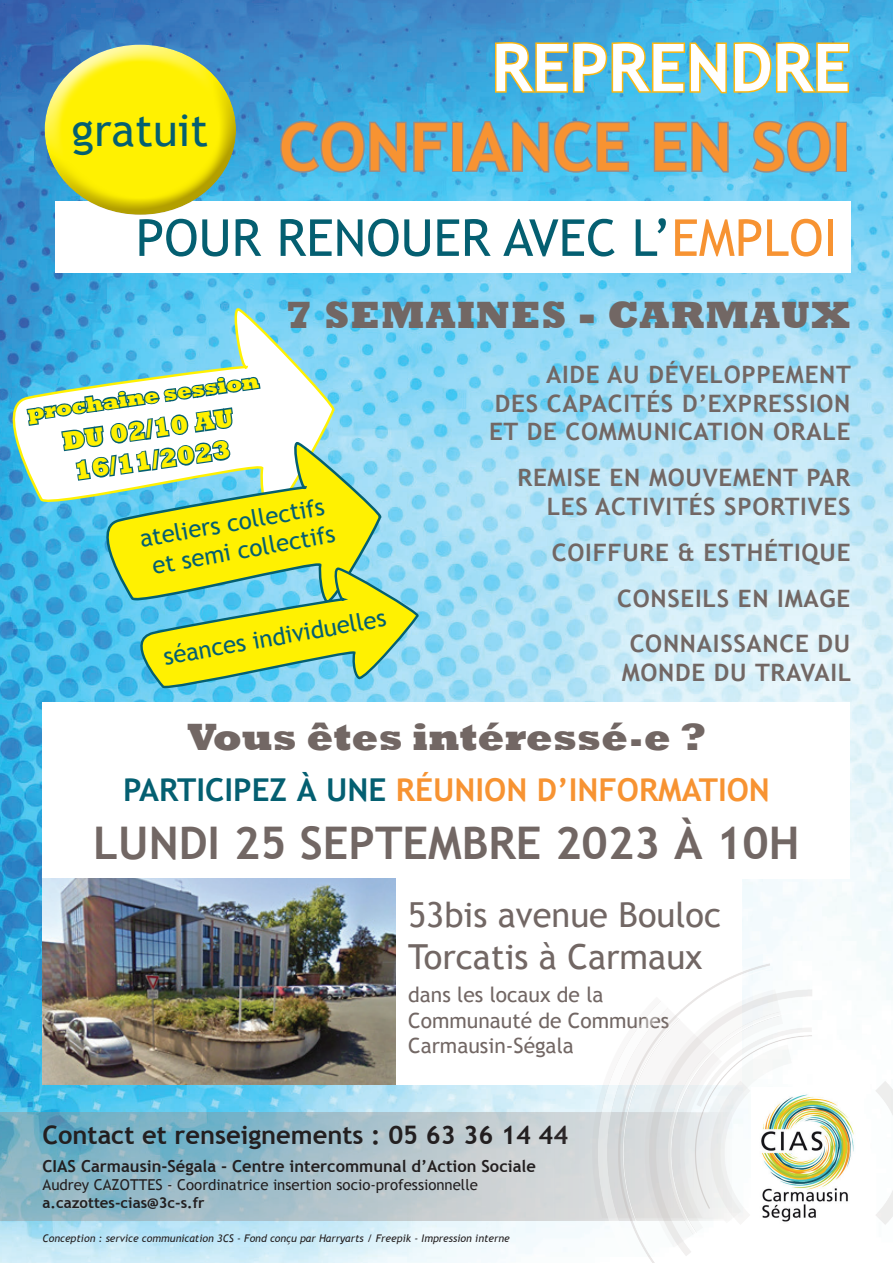
<style>
.page{position:relative;width:893px;height:1263px;background:#fff}
.page>*{position:absolute;margin:0;border:0;box-sizing:border-box;transform-origin:0 0}
.t1{font:700 66px "Trebuchet MS";color:#f79332}
.t2{font:700 66px "Trebuchet MS";color:#fff}
.t3{font:51px "Trebuchet MS";color:#045f71}
.t4{font:700 45px "Trebuchet MS";color:#726764}
.t5{font:45px "Trebuchet MS";color:#045f71}
.t6{font:800 39px "Rockwell";color:#726764}
.t7{font:800 39px "Rockwell";letter-spacing:.03em;color:#726764}
.t8{font:34.5px/41.4px "Trebuchet MS";color:#726764}
.t9{font:700 31.5px "Trebuchet MS";color:#f79332}
.t10{font:700 31.5px "Trebuchet MS";color:#045f71}
.t11{font:800 25.95px/31.2px "Rockwell";color:#fff101}
.t12{font:700 25.5px "Trebuchet MS";color:#231f20}
.t13{font:700 24px/28.8px "Trebuchet MS";letter-spacing:.03em;color:#726764}
.t14{font:24px/28.8px "Trebuchet MS";color:#045f71;text-align:center}
.t15{font:800 21.3px "Rockwell";color:#fff101}
.t16{font:21px/25.2px "Trebuchet MS";color:#726764}
.t17{font:700 16.5px "Trebuchet MS";color:#231f20}
.t18{font:15px "Trebuchet MS";color:#231f20}
.t19{font:700 15px "Trebuchet MS";color:#231f20}
.t20{font:italic 10.5px "Trebuchet MS";color:#231f20}
.s1{color:#f79332}
.s2{color:#045f71}
</style>
<div class="page">
<img style="left:0;top:0;width:893px;height:1263px">
<svg style="left:493px;top:40px;width:358px;height:55px;background:#7db6a4"></svg>
<svg style="left:279px;top:119px;width:170px;height:55px;background:#58a7c9"></svg>
<div style="left:452px;top:122px;width:11px;height:50px;border:3px solid #998c87"></div>
<svg style="left:462px;top:119px;width:169px;height:55px;background:#5cafcf"></svg>
<svg style="left:652px;top:120px;width:78px;height:54px;background:#66b0cb"></svg>
<svg style="left:751px;top:119px;width:81px;height:55px;background:#67b4d1"></svg>
<div style="left:836px;top:122px;width:11px;height:50px;border:3px solid #998c87"></div>
<div style="left:55px;top:201px;width:795px;height:72px;background:#fff"></div>
<svg style="left:0;top:1112px;width:555px;height:108px;background:#a0bfca"></svg>
<div style="left:43px;top:43px;width:194px;height:116px;background:#fff;opacity:.75"></div>
<div style="left:43px;top:75px;width:211px;height:140px;background:#998c87;opacity:.75"></div>
<svg style="left:0;top:306px;width:339px;height:221px"></svg>
<svg style="left:25px;top:375px;width:237px;height:126px"></svg>
<div style="left:395px;top:878px;width:347px;height:206px;background:#fff"></div>
<div style="left:43px;top:703px;width:807px;height:176px;background:#fff"></div>
<img style="left:43px;top:878px;width:352px;height:206px">
<img style="left:555px;top:872px;width:338px;height:391px">
<svg style="left:89px;top:440px;width:296px;height:171px"></svg>
<svg style="left:124px;top:566px;width:298px;height:129px;background:#b0d977"></svg>
<img style="left:751px;top:1088px;width:112px;height:140px">
<h3 class="t5" style="left:71px;top:102px;width:138px">gratuit</h3>
<h1 class="t2" style="left:492px;top:27px;width:360px">REPRENDRE</h1>
<h1 class="t1" style="left:279px;top:106px;width:573px">CONFIANCE EN SOI</h1>
<h2 class="t3" style="left:136px;top:206px;width:703px">POUR RENOUER AVEC l’<span class="s1">emploi</span></h2>
<h3 class="t7" style="left:286px;top:293px;width:566px">7 SEMAINES - CARMAUX</h3>
<p class="t13" style="left:546px;top:360px;width:15px">AIDE</p>
<p class="t13" style="left:607px;top:360px;width:133px">AU DÉVELOPPE</p>
<p class="t13" style="left:786px;top:360px;width:67px">MENT</p>
<p class="t13" style="left:495px;top:389px;width:15px">DES</p>
<p class="t13" style="left:547px;top:389px;width:15px">CAPACI</p>
<p class="t15" style="left:26px;top:401px;width:236px;rotate:-8deg">PROCHAINE SESSION</p>
<p class="t13" style="left:489px;top:389px;width:264px;text-indent:142px">TÉS D’EXPRESSION<br>ET DE COMMUNICA</p>
<p class="t11" style="left:60px;top:426px;width:174px;rotate:-8deg">DU 02/10 AU<br>16/11/2023</p>
<p class="t13" style="left:707px;top:417px;width:30px">TION</p>
<p class="t13" style="left:773px;top:417px;width:17px">ORA</p>
<p class="t13" style="left:822px;top:417px;width:27px">LE</p>
<p class="t13" style="left:518px;top:463px;width:61px">REMISE</p>
<p class="t13" style="left:547px;top:463px;width:275px;text-indent:63px">EN MOUVEMENT PAR<br>LES ACTIVITÉS SPOR</p>
<p class="t13" style="left:785px;top:492px;width:52px">TIVES</p>
<p class="t14" style="left:137px;top:524px;width:195px;rotate:-10deg">ateliers collectifs et semi collectifs</p>
<p class="t14" style="left:161px;top:642px;width:227px;rotate:-10deg">séances individuelles</p>
<p class="t13" style="left:617px;top:529px;width:232px;line-height:45.8px">URE &amp; ESTHÉTIQUE<br>CONSEI</p>
<p class="t13" style="left:552px;top:538px;width:30px">COIFF</p>
<p class="t13" style="left:702px;top:584px;width:147px">LS EN IMAGE</p>
<p class="t13" style="left:630px;top:629px;width:32px">CONNAISSANCE</p>
<p class="t13" style="left:818px;top:629px;width:34px">DU</p>
<p class="t13" style="left:622px;top:658px;width:36px">MONDE</p>
<p class="t13" style="left:714px;top:658px;width:139px">DU TRAVAI L</p>
<h3 class="t6" style="left:187px;top:714px;width:520px">VOUS ÊTES INTÉRESSÉ.E ?</h3>
<h3 class="t10" style="left:123px;top:770px;width:89px">PARTICIPE</h3>
<h3 class="t9" style="left:270px;top:770px;width:203px"><span class="s2">Z À UNE</span> RÉUNION</h3>
<h3 class="t9" style="left:537px;top:770px;width:51px">D’INFOR</h3>
<h3 class="t9" style="left:658px;top:770px;width:77px">MATION</h3>
<h3 class="t4" style="left:93px;top:815px;width:78px">LUNDI</h3>
<h3 class="t4" style="left:234px;top:815px;width:567px">25 SEPTEMBRE 2023 À 10H</h3>
<h3 class="t8" style="left:408px;top:894px;width:314px">53bis avenue Bouloc<br>Torcatis à Carmaux</h3>
<p class="t16" style="left:408px;top:982px;width:263px">dans les locaux de la<br>Communauté de Communes<br>Carmausin-Ségala</p>
<p class="t12" style="left:43px;top:1118px;width:527px">CONTACT ET RENSEIGNEMENTS : 05 63 36 14 44</p>
<p class="t17" style="left:43px;top:1155px;width:495px">CIAS CARMAUSIN-SÉGALA - CENTRE INTERCOMMUNAL D’ACTION SOCIALE</p>
<p class="t18" style="left:43px;top:1175px;width:437px">Audrey CAZOTTES - Coordinatrice insertion socio-professionnelle</p>
<p class="t19" style="left:43px;top:1193px;width:164px">A.CAZOTTES-CIAS@3C-S.FR</p>
<p class="t20" style="left:43px;top:1231px;width:469px">Conception : service communication 3CS - Fond conçu par Harryarts / Freepik - Impression interne</p>
</div>
